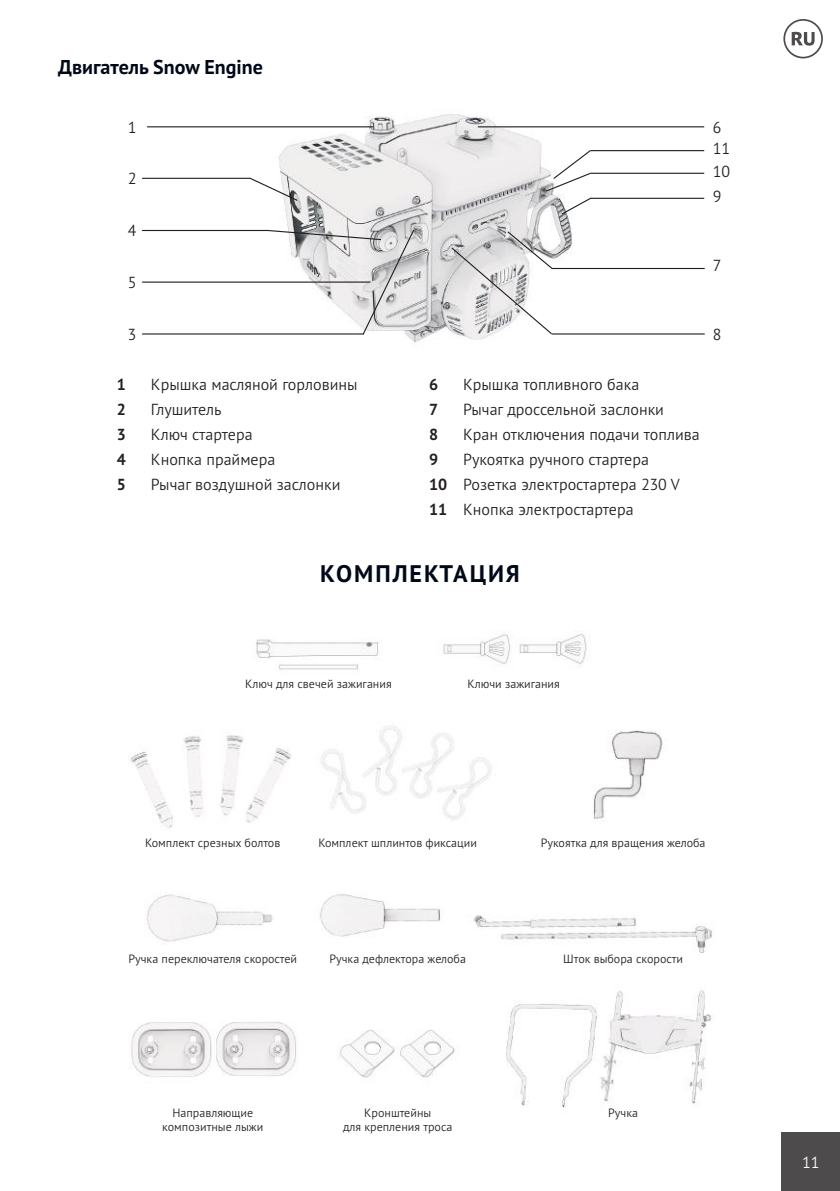
<style>
.page{position:relative;width:840px;height:1191px;background:#fff}
.page>*{position:absolute;margin:0;border:0;box-sizing:border-box;transform-origin:0 0}
.t1{font:700 24px "PT Sans Pro";letter-spacing:.08em;color:#000918}
.t2{font:700 20px "PT Sans Pro";color:#000918}
.t3{font:300 16px/24.8px "PT Sans Pro";color:#241f1f}
.t4{font:700 16px "PT Sans Pro";color:#241f1f}
.t5{font:300 16px "PT Sans Pro";color:#fff}
.t6{font:300 12px/14.4px "PT Sans Pro";color:#241f1f;text-align:center}
.s1{font-weight:700}
</style>
<div class="page">
<div style="left:781px;top:1133px;width:58px;height:58px;background:#4e4b4c"></div>
<svg style="left:783px;top:19px;width:39px;height:39px"></svg>
<img style="left:264px;top:114px;width:320px;height:229px">
<hr style="left:147px;top:126px;width:226px;height:1px;background:#241f1f">
<hr style="left:477px;top:126px;width:226px;height:1px;background:#241f1f">
<hr style="left:590px;top:198px;width:113px;height:1px;background:#241f1f">
<hr style="left:590px;top:173px;width:113px;height:1px;background:#241f1f">
<hr style="left:590px;top:150px;width:113px;height:1px;background:#241f1f">
<hr style="left:142px;top:178px;width:109px;height:1px;background:#241f1f">
<hr style="left:142px;top:230px;width:126px;height:1px;background:#241f1f">
<hr style="left:551px;top:268px;width:153px;height:1px;background:#241f1f">
<hr style="left:551px;top:333px;width:153px;height:1px;background:#241f1f">
<hr style="left:142px;top:281px;width:228px;height:2px;background:#241f1f">
<hr style="left:142px;top:333px;width:221px;height:1px;background:#241f1f">
<svg style="left:266px;top:228px;width:149px;height:108px"></svg>
<svg style="left:450px;top:230px;width:103px;height:105px"></svg>
<svg style="left:249px;top:177px;width:50px;height:25px"></svg>
<img style="left:130px;top:631px;width:582px;height:476px">
<svg style="left:544px;top:149px;width:48px;height:67px"></svg>
<p class="t2" style="left:58px;top:56px;width:206px">Двигатель Snow Engine</p>
<p class="t3" style="left:128px;top:116px;width:10px">1</p>
<p class="t3" style="left:712px;top:116px;width:10px">6</p>
<p class="t3" style="left:128px;top:167px;width:10px">2</p>
<p class="t3" style="left:128px;top:219px;width:10px">4</p>
<p class="t3" style="left:128px;top:271px;width:10px">5</p>
<p class="t3" style="left:712px;top:137px;width:19px">11</p>
<p class="t3" style="left:712px;top:159px;width:19px">10</p>
<p class="t3" style="left:712px;top:185px;width:10px">9</p>
<p class="t3" style="left:712px;top:254px;width:10px">7</p>
<p class="t3" style="left:128px;top:323px;width:10px">3</p>
<p class="t3" style="left:712px;top:323px;width:10px">8</p>
<p class="t4" style="left:117px;top:376px;width:11px">1</p>
<p class="t3" style="left:151px;top:373px;width:208px">Крышка масляной горловины</p>
<p class="t4" style="left:117px;top:401px;width:11px">2</p>
<p class="t3" style="left:151px;top:398px;width:72px">Глушитель</p>
<p class="t4" style="left:117px;top:426px;width:11px">3</p>
<p class="t3" style="left:151px;top:423px;width:103px">Ключ стартера</p>
<p class="t4" style="left:117px;top:451px;width:11px">4</p>
<p class="t3" style="left:151px;top:448px;width:126px">Кнопка праймера</p>
<p class="t4" style="left:117px;top:476px;width:11px">5</p>
<p class="t3" style="left:151px;top:473px;width:191px">Рычаг воздушной заслонки</p>
<p class="t4" style="left:429px;top:376px;width:11px">6</p>
<p class="t3" style="left:463px;top:373px;width:177px">Крышка топливного бака</p>
<p class="t4" style="left:429px;top:401px;width:11px">7</p>
<p class="t3" style="left:463px;top:398px;width:202px">Рычаг дроссельной заслонки</p>
<p class="t4" style="left:429px;top:426px;width:11px">8</p>
<p class="t3" style="left:463px;top:423px;width:238px">Кран отключения подачи топлива</p>
<p class="t4" style="left:429px;top:451px;width:11px">9</p>
<p class="t3" style="left:429px;top:448px;width:252px;text-indent:34px">Рукоятка ручного стартера<br><span class="s1">10</span> Розетка электростартера 230 V<br><span class="s1">11</span> Кнопка электростартера</p>
<h1 class="t1" style="left:320px;top:561px;width:201px">КОМПЛЕКТАЦИЯ</h1>
<p class="t6" style="left:245px;top:677px;width:148px">Ключ для свечей зажигания</p>
<p class="t6" style="left:467px;top:677px;width:94px">Ключи зажигания</p>
<p class="t6" style="left:145px;top:836px;width:136px">Комплект срезных болтов</p>
<p class="t6" style="left:318px;top:836px;width:160px">Комплект шплинтов фиксации</p>
<p class="t6" style="left:540px;top:836px;width:166px">Рукоятка для вращения желоба</p>
<p class="t6" style="left:128px;top:952px;width:170px">Ручка переключателя скоростей</p>
<p class="t6" style="left:329px;top:952px;width:138px">Ручка дефлектора желоба</p>
<p class="t6" style="left:563px;top:952px;width:121px">Шток выбора скорости</p>
<p class="t6" style="left:162px;top:1106px;width:102px">Направляющие композитные лыжи</p>
<p class="t6" style="left:343px;top:1106px;width:111px">Кронштейны<br>для крепления троса</p>
<p class="t6" style="left:608px;top:1106px;width:31px">Ручка</p>
<p class="t5" style="left:801px;top:1155px;width:19px">11</p>
</div>
